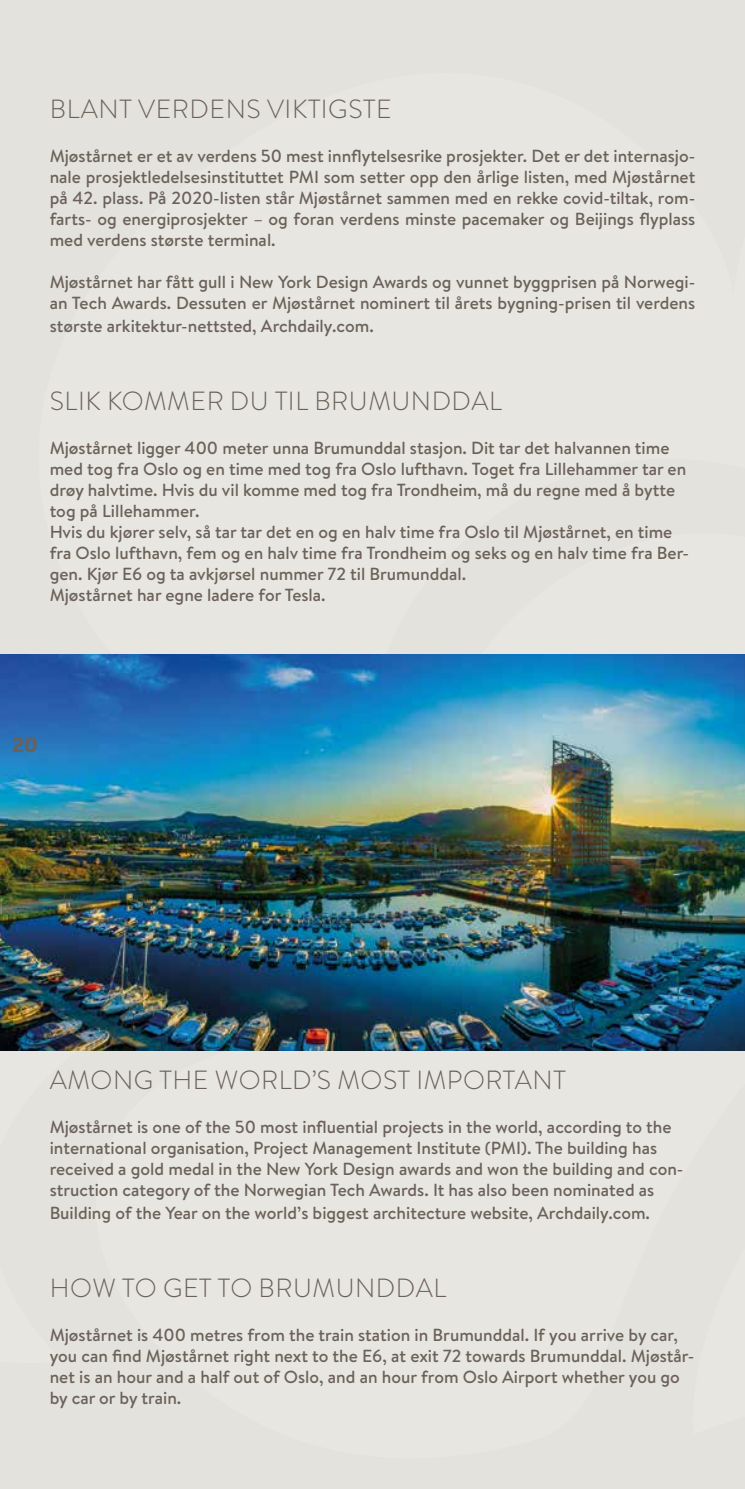
<style>
.page{position:relative;width:745px;height:1489px;background:#fff}
.page>*{position:absolute;margin:0;border:0;box-sizing:border-box;transform-origin:0 0}
.t1{font:300 26.25px "Brandon Grotesque";letter-spacing:.02em;color:#6b6158}
.t2{font:700 21px "GT Walsheim";color:#6b6158}
.t3{font:500 17.5px/21px "Brandon Text";color:#6b6158}
</style>
<div class="page">
<div style="left:0;top:1441px;width:744px;height:47px;background:#e3e2dc"></div>
<div style="left:0;top:0;width:744px;height:1381px;background:#e3e2dc"></div>
<div style="left:56px;top:253px;width:688px;height:1226px;background:#e7e6e1"></div>
<img style="left:0;top:655px;width:744px;height:395px">
<h1 class="t1" style="left:50px;top:91px;width:343px">BLANT VERDENS VIKTIGSTE</h1>
<p class="t3" style="left:50px;top:145px;width:646px;text-align:justify">Mjøstårnet er et av verdens 50 mest innflytelsesrike prosjekter. Det er det internasjo&shy;nale prosjektledelsesinstituttet PMI som setter opp den årlige listen, med Mjøstårnet på 42. plass. På 2020-listen står Mjøstårnet sammen med en rekke covid-tiltak, rom&shy;farts- og energiprosjekter – og foran verdens minste pacemaker og Beijings flyplass med verdens største terminal.</p>
<p class="t3" style="left:50px;top:271px;width:646px">Mjøstårnet har fått gull i New York Design Awards og vunnet byggprisen på Norwegi&shy;an Tech Awards. Dessuten er Mjøstårnet nominert til årets bygning-prisen til verdens</p>
<p class="t3" style="left:50px;top:315px;width:325px">største arkitektur-nettsted, Archdaily.com.</p>
<h1 class="t1" style="left:50px;top:383px;width:453px">SLIK KOMMER DU TIL BRUMUNDDAL</h1>
<p class="t3" style="left:50px;top:437px;width:640px">Mjøstårnet ligger 400 meter unna Brumunddal stasjon. Dit tar det halvannen time med tog fra Oslo og en time med tog fra Oslo lufthavn. Toget fra Lillehammer tar en drøy halvtime. Hvis du vil komme med tog fra Trondheim, må du regne med å bytte tog på Lillehammer.<br>Hvis du kjører selv, så tar tar det en og en halv time fra Oslo til Mjøstårnet, en time fra Oslo lufthavn, fem og en halv time fra Trondheim og seks og en halv time fra Ber&shy;gen. Kjør E6 og ta avkjørsel nummer 72 til Brumunddal.<br>Mjøstårnet har egne ladere for Tesla.</p>
<p class="t2" style="left:12px;top:731px;width:27px">20</p>
<h1 class="t1" style="left:50px;top:1062px;width:517px">AMONG THE WORLD’S MOST IMPORTANT</h1>
<p class="t3" style="left:50px;top:1116px;width:635px">Mjøstårnet is one of the 50 most influential projects in the world, according to the international organisation, Project Management Institute (PMI). The building has received a gold medal in the New York Design awards and won the building and con&shy;struction category of the Norwegian Tech Awards. It has also been nominated as</p>
<p class="t3" style="left:50px;top:1202px;width:601px">Building of the Year on the world’s biggest architecture website, Archdaily.com.</p>
<h1 class="t1" style="left:50px;top:1270px;width:397px">HOW TO GET TO BRUMUNDDAL</h1>
<p class="t3" style="left:50px;top:1324px;width:645px">Mjøstårnet is 400 metres from the train station in Brumunddal. If you arrive by car, you can find Mjøstårnet right next to the E6, at exit 72 towards Brumunddal. Mjøstår&shy;net is an hour and a half out of Oslo, and an hour from Oslo Airport whether you go by car or by train.</p>
</div>
